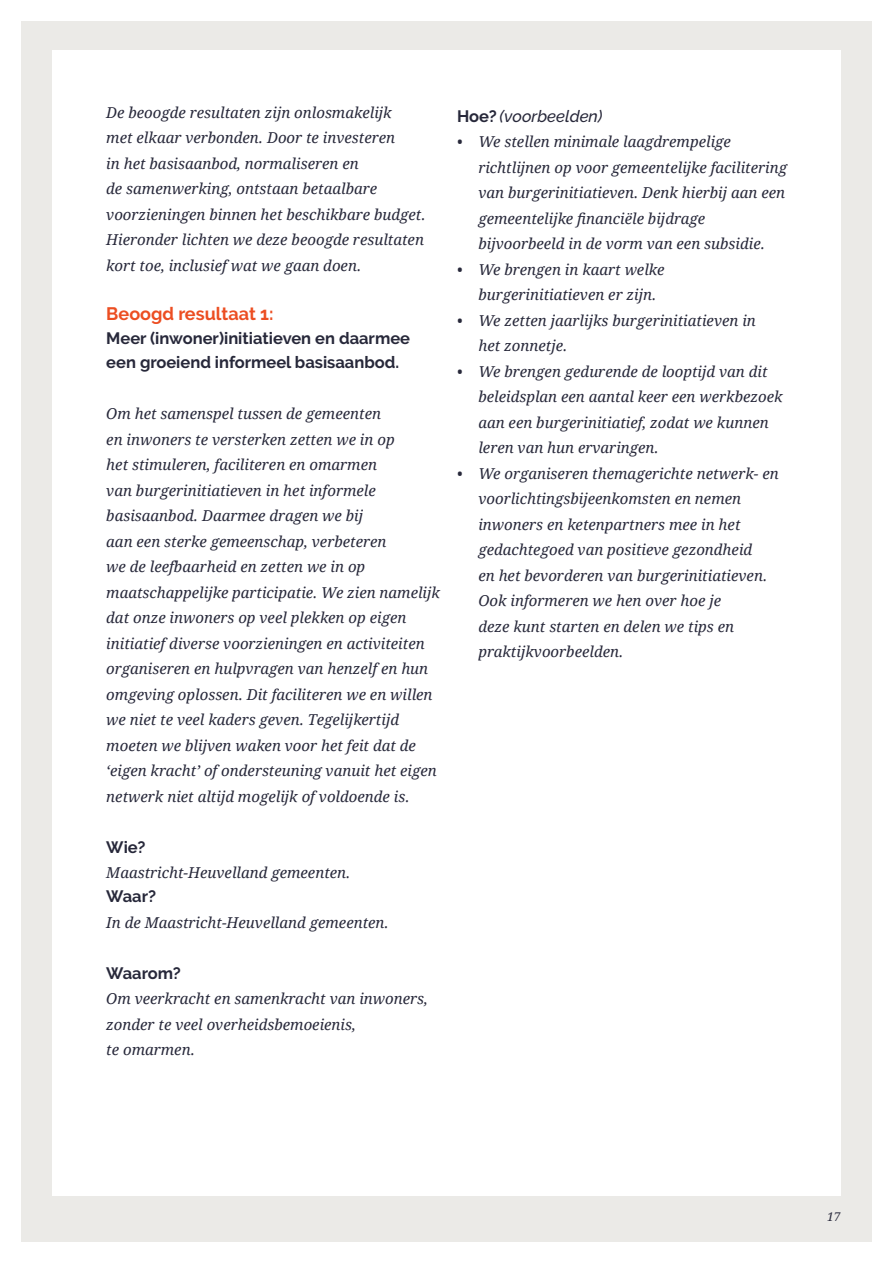
<style>
.page{position:relative;width:893px;height:1263px;background:#fff}
.page>*{position:absolute;margin:0;border:0;box-sizing:border-box;transform-origin:0 0}
.t1{font:700 18px "Raleway";color:#ec4e22}
.t2{font:700 16.5px/24px "Raleway";color:#27283a}
.t3{font:italic 500 16.5px "Raleway";color:#27283a}
.t4{font:italic 15px/25.5px "Droid Serif";color:#27283a}
.t5{font:italic 12px "Droid Serif";color:#27283a}
.s1{font-weight:700;font-style:normal}
</style>
<div class="page">
<div style="left:21px;top:21px;width:851px;height:1221px;background:#ebeae7"></div>
<div style="left:52px;top:50px;width:788px;height:1146px;background:#fff"></div>
<p class="t4" style="left:106px;top:99px;width:321px">De beoogde resultaten zijn onlosmakelijk<br>met elkaar verbonden. Door te investeren<br>in het basisaanbod, normaliseren en<br>de samenwerking, ontstaan betaalbare voorzieningen binnen het beschikbare budget.<br>Hieronder lichten we deze beoogde resultaten kort toe, inclusief wat we gaan doen.</p>
<p class="t1" style="left:106px;top:304px;width:169px">Beoogd resultaat 1:</p>
<p class="t2" style="left:106px;top:327px;width:305px">Meer (inwoner)initiatieven en daarmee een groeiend informeel basisaanbod.</p>
<p class="t4" style="left:106px;top:401px;width:335px">Om het samenspel tussen de gemeenten<br>en inwoners te versterken zetten we in op<br>het stimuleren, faciliteren en omarmen<br>van burgerinitiatieven in het informele basisaanbod. Daarmee dragen we bij<br>aan een sterke gemeenschap, verbeteren<br>we de leefbaarheid en zetten we in op maatschappelijke participatie. We zien namelijk dat onze inwoners op veel plekken op eigen initiatief diverse voorzieningen en activiteiten organiseren en hulpvragen van henzelf en hun omgeving oplossen. Dit faciliteren we en willen we niet te veel kaders geven. Tegelijkertijd moeten we blijven waken voor het feit dat de ‘eigen kracht’ of ondersteuning vanuit het eigen netwerk niet altijd mogelijk of voldoende is.</p>
<p class="t2" style="left:106px;top:835px;width:41px">Wie?</p>
<p class="t4" style="left:106px;top:860px;width:246px">Maastricht-Heuvelland gemeenten.</p>
<p class="t2" style="left:106px;top:885px;width:51px">Waar?</p>
<p class="t4" style="left:106px;top:909px;width:284px">In de Maastricht-Heuvelland gemeenten.</p>
<p class="t2" style="left:106px;top:961px;width:76px">Waarom?</p>
<p class="t4" style="left:106px;top:986px;width:323px">Om veerkracht en samenkracht van inwoners, zonder te veel overheidsbemoeienis,<br>te omarmen.</p>
<p class="t3" style="left:457px;top:106px;width:147px"><span class="s1">Hoe?</span> (voorbeelden)</p>
<p class="t4" style="left:478px;top:129px;width:310px;text-indent:-21px">• We stellen minimale laagdrempelige richtlijnen op voor gemeentelijke facilitering van burgerinitiatieven. Denk hierbij aan een gemeentelijke financiële bijdrage bijvoorbeeld in de vorm van een subsidie.</p>
<p class="t4" style="left:478px;top:256px;width:188px;text-indent:-21px">• We brengen in kaart welke burgerinitiatieven er zijn.</p>
<p class="t4" style="left:478px;top:307px;width:279px;text-indent:-21px">• We zetten jaarlijks burgerinitiatieven in het zonnetje.</p>
<p class="t4" style="left:478px;top:358px;width:306px;text-indent:-21px">• We brengen gedurende de looptijd van dit beleidsplan een aantal keer een werkbezoek aan een burgerinitiatief, zodat we kunnen leren van hun ervaringen.</p>
<p class="t4" style="left:478px;top:460px;width:302px;text-indent:-21px">• We organiseren themagerichte netwerk- en voorlichtingsbijeenkomsten en nemen inwoners en ketenpartners mee in het gedachtegoed van positieve gezondheid<br>en het bevorderen van burgerinitiatieven.<br>Ook informeren we hen over hoe je<br>deze kunt starten en delen we tips en praktijkvoorbeelden.</p>
<p class="t5" style="left:827px;top:1208px;width:15px">17</p>
</div>
